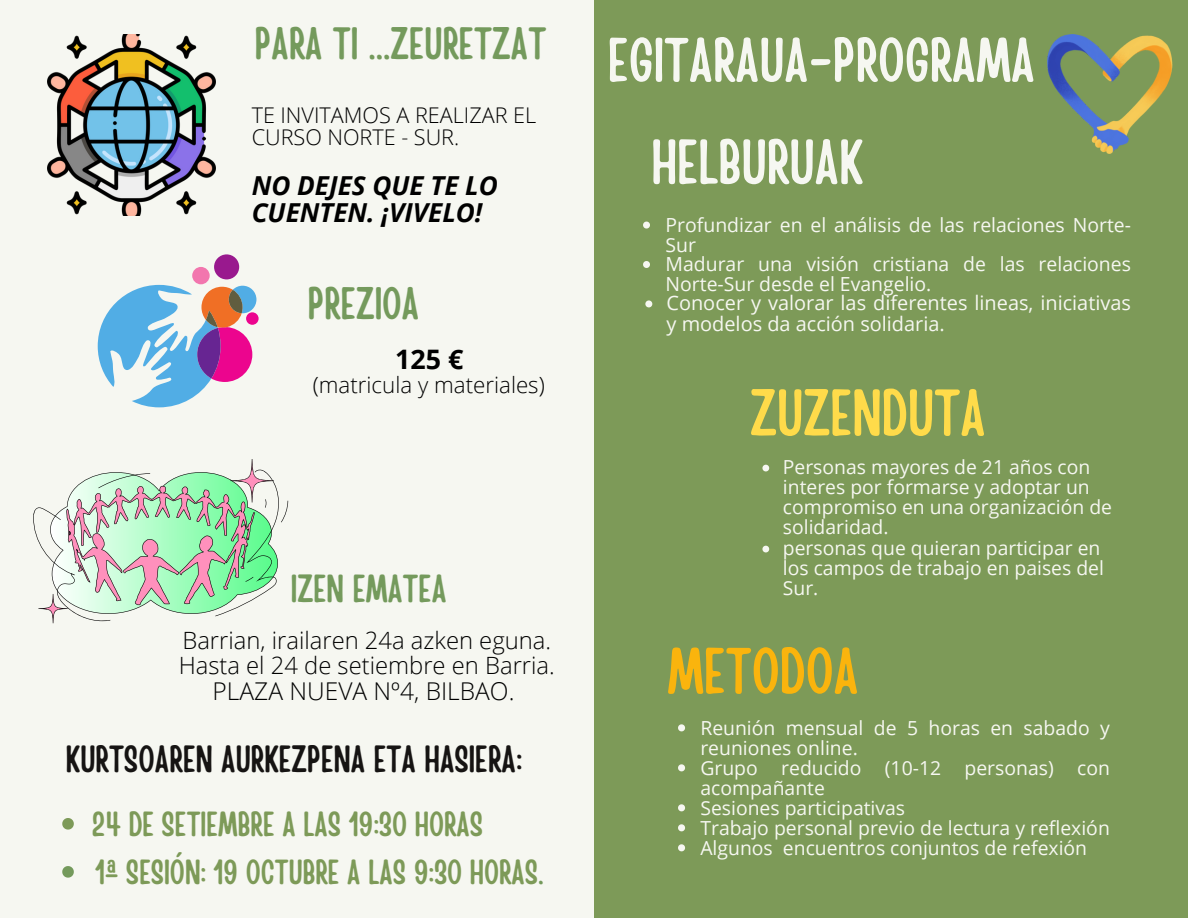
<style>
.page{position:relative;width:1188px;height:918px;background:#f6f7f1}
.page>*{position:absolute;margin:0;border:0;box-sizing:border-box;transform-origin:0 0}
.t1{font:65.25px "Handy Casual Condensed";color:#ffdb4a}
.t2{font:64.65px "Handy Casual Condensed";color:#fab40d}
.t3{font:62.7px "Handy Casual Condensed";color:#f6f7f1}
.t4{font:61.8px "Handy Casual Condensed";color:#f6f7f1}
.t5{font:45.15px "Handy Casual Condensed";color:#749a5c}
.t6{font:45px "Handy Casual Condensed";color:#749a5c}
.t7{font:38.85px "Handy Casual Condensed";color:#749a5c}
.t8{font:37.65px "Handy Casual Condensed";color:#161413}
.t9{font:34.65px "Handy Casual Condensed";color:#7d9a58}
.t10{font:700 26.85px "Open Sans";color:#000}
.t11{font:italic 700 26.1px/27px "Open Sans";color:#000}
.t12{font:300 24.45px "Open Sans";color:#000}
.t13{font:300 23.85px/24.8px "Open Sans";color:#000}
.t14{font:300 22.35px "Open Sans";color:#000}
.t15{font:300 21.6px/22.5px "Open Sans";color:#000}
.t16{font:19.95px/20.9px "Open Sans";color:#f6f7f1}
.t17{font:19.35px/20.2px "Open Sans";color:#f6f7f1}
.s1{color:#749a5c}
</style>
<div class="page">
<div style="left:594px;top:0;width:594px;height:918px;background:#7d9a58"></div>
<img style="left:1048px;top:34px;width:125px;height:119px">
<div style="left:214px;top:254px;width:25px;height:25px;background:#99198e;border-radius:50%"></div>
<svg style="left:98px;top:285px;width:158px;height:122px"></svg>
<div style="left:246px;top:312px;width:13px;height:13px;background:#ec058e;border-radius:50%"></div>
<div style="left:192px;top:267px;width:18px;height:17px;background:#f276ae;border-radius:50%"></div>
<svg style="left:33px;top:459px;width:255px;height:164px"></svg>
<img style="left:48px;top:34px;width:167px;height:181px">
<svg style="left:643px;top:222px;width:7px;height:7px"></svg>
<svg style="left:643px;top:261px;width:7px;height:7px"></svg>
<svg style="left:645px;top:300px;width:7px;height:7px"></svg>
<svg style="left:762px;top:465px;width:7px;height:6px"></svg>
<svg style="left:762px;top:546px;width:7px;height:6px"></svg>
<svg style="left:678px;top:724px;width:7px;height:7px"></svg>
<svg style="left:678px;top:764px;width:7px;height:7px"></svg>
<svg style="left:678px;top:804px;width:7px;height:7px"></svg>
<svg style="left:678px;top:824px;width:7px;height:7px"></svg>
<svg style="left:678px;top:844px;width:7px;height:7px"></svg>
<svg style="left:62px;top:818px;width:12px;height:12px"></svg>
<svg style="left:62px;top:866px;width:12px;height:12px"></svg>
<p class="t6" style="left:255px;top:14px;width:293px">PARA TI ...ZEURETZAT</p>
<p class="t15" style="left:252px;top:103px;width:286px">TE INVITAMOS A REALIZAR EL<br>CURSO NORTE - SUR.</p>
<h5 class="t11" style="left:252px;top:171px;width:248px">NO DEJES QUE TE LO<br>CUENTEN. ¡VIVELO!</h5>
<p class="t5" style="left:308px;top:274px;width:113px">PREZIOA</p>
<h2 class="t10" style="left:395px;top:341px;width:70px">125 €</h2>
<p class="t14" style="left:313px;top:369px;width:234px">(matricula y materiales)</p>
<p class="t7" style="left:291px;top:563px;width:158px">IZEN EMATEA</p>
<p class="t13" style="left:179px;top:628px;width:378px">Barrian, irailaren 24a azken eguna.<br>Hasta el 24 de setiembre en Barria.</p>
<p class="t12" style="left:213px;top:674px;width:303px">PLAZA NUEVA Nº4, BILBAO.</p>
<p class="t8" style="left:66px;top:734px;width:457px">KURTSOAREN AURKEZPENA ETA HASIERA:</p>
<p class="t9" style="left:92px;top:801px;width:393px">24 DE SETIEMBRE A LAS 19:30 HORAS</p>
<p class="t9" style="left:95px;top:849px;width:450px">1ª SESIÓN: 19 OCTUBRE A LAS 9:30 HORAS<span class="s1">.</span></p>
<h3 class="t4" style="left:608px;top:20px;width:429px">EGITARAUA-PROGRAMA</h3>
<h1 class="t3" style="left:651px;top:121px;width:213px">HELBURUAK</h1>
<h3 class="t17" style="left:666px;top:215px;width:467px;line-height:19.6px">Profundizar en el análisis de las relaciones Norte-<br>Sur</h3>
<p class="t17" style="left:666px;top:254px;width:467px;line-height:19.6px">Madurar una visión cristiana de las relaciones<br>Norte-Sur desde el Evangelio.</p>
<p class="t16" style="left:666px;top:292px;width:466px">Conocer y valorar las diferentes lineas, iniciativas y modelos da acción solidaria.</p>
<p class="t1" style="left:750px;top:370px;width:237px">ZUZENDUTA</p>
<p class="t17" style="left:783px;top:456px;width:331px">Personas mayores de 21 años con interes por formarse y adoptar un compromiso en una organización de solidaridad.</p>
<h1 class="t17" style="left:783px;top:537px;width:323px">personas que quieran participar en los campos de trabajo en paises del<br>Sur.</h1>
<h1 class="t2" style="left:667px;top:629px;width:193px">METODOA</h1>
<p class="t17" style="left:700px;top:717px;width:411px">Reunión mensual de 5 horas en sabado y reuniones online.</p>
<p class="t17" style="left:700px;top:757px;width:411px">Grupo reducido (10-12 personas) con acompañante</p>
<h1 class="t17" style="left:700px;top:797px;width:206px">Sesiones participativas</h1>
<p class="t17" style="left:700px;top:817px;width:411px">Trabajo personal previo de lectura y reflexión</p>
<p class="t17" style="left:700px;top:837px;width:388px">Algunos encuentros conjuntos de refexión</p>
</div>
